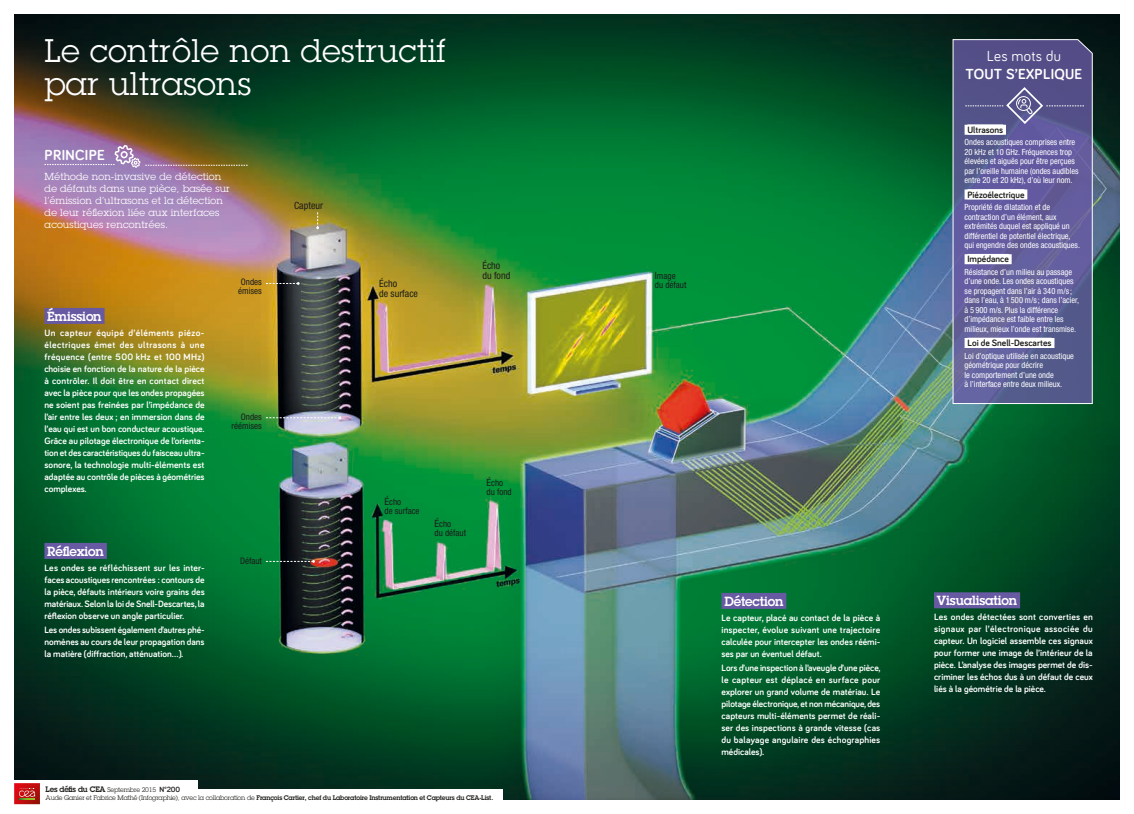
<style>
.page{position:relative;width:1134px;height:814px;background:#fff}
.page>*{position:absolute;margin:0;border:0;box-sizing:border-box;transform-origin:0 0}
.t1{font:32px/32.6px "Lubalin Graph Std";letter-spacing:.02em;color:#fff}
.t2{font:700 15px "Bariol";letter-spacing:.02em;color:#fff}
.t3{font:15px "Bariol";letter-spacing:.02em;color:#fff}
.t4{font:600 13px "Lubalin Graph Std";letter-spacing:-.01em;color:#fff}
.t5{font:10px/12px "Lubalin Graph Std";letter-spacing:.02em;color:#fff}
.t6{font:condensed 10px/10px "Helvetica Neue LT Pro";color:#1d1d1b}
.t7{font:700 9.5px/12px "Bariol";color:#fff;text-align:justify}
.t8{font:700 9.5px "Bariol";color:#1d1d1b}
.t9{font:condensed 9px/9px "Helvetica Neue LT Pro";color:#1d1d1b}
.t10{font:condensed 8.5px/9.5px "Helvetica Neue LT Pro";color:#fff}
.t11{font:600 7.8px "Lubalin Graph Std";letter-spacing:-.02em;color:#1d1d1b}
.t12{font:600 6.5px "Lubalin Graph Std";letter-spacing:-.02em;color:#1d1d1b}
.s1{font-size:10px}
.s2{font-weight:400;font-size:6.5px}
.s3{font-family:"Bariol";font-weight:700}
.s4{font-weight:400}
</style>
<div class="page">
<img style="left:14px;top:14px;width:1106px;height:785px">
<div style="left:934px;top:592px;width:86px;height:16px;background:#6859a3"></div>
<div style="left:44px;top:308px;width:61px;height:16px;background:#6859a3"></div>
<div style="left:44px;top:543px;width:63px;height:16px;background:#6859a3"></div>
<div style="left:721px;top:593px;width:65px;height:16px;background:#6859a3"></div>
<svg style="left:44px;top:145px;width:204px;height:23px;background:#917476"></svg>
<svg style="left:952px;top:39px;width:141px;height:365px;background:#605e98"></svg>
<div style="left:964px;top:125px;width:42px;height:10px;background:#fff"></div>
<div style="left:964px;top:189px;width:63px;height:10px;background:#fff"></div>
<div style="left:964px;top:254px;width:48px;height:10px;background:#fff"></div>
<div style="left:964px;top:338px;width:90px;height:10px;background:#fff"></div>
<svg style="left:965px;top:86px;width:119px;height:39px;background:#605d91"></svg>
<div style="left:10px;top:780px;width:188px;height:21px;background:#fff"></div>
<div style="left:10px;top:789px;width:493px;height:21px;background:#fff"></div>
<svg style="left:14px;top:783px;width:26px;height:21px"></svg>
<svg style="left:266px;top:282px;width:34px;height:3px"></svg>
<svg style="left:316px;top:212px;width:3px;height:17px"></svg>
<svg style="left:266px;top:416px;width:75px;height:3px"></svg>
<svg style="left:266px;top:560px;width:49px;height:3px"></svg>
<h1 class="t1" style="left:44px;top:34px;width:403px">Le contrôle non destructif par ultrasons</h1>
<h2 class="t2" style="left:45px;top:144px;width:62px">PRINCIPE</h2>
<p class="t5" style="left:45px;top:170px;width:187px">Méthode non-invasive de détection de défauts dans une pièce, basée sur l’émission d’ultrasons et la détection de leur réflexion liée aux interfaces acoustiques rencontrées.</p>
<p class="t9" style="left:238px;top:277px;width:25px">Ondes émises</p>
<h3 class="t4" style="left:47px;top:307px;width:56px">Émission</h3>
<p class="t7" style="left:44px;top:326px;width:162px">Un capteur équipé d’éléments piézo&shy;électriques émet des ultrasons à une fréquence (entre 500 kHz et 100 MHz) choisie en fonction de la nature de la pièce à contrôler. Il doit être en contact direct avec la pièce pour que les ondes propagées ne soient pas freinées par l’impédance de l’air entre les deux ; en immersion dans de l’eau qui est un bon conducteur acoustique.<br>Grâce au pilotage électronique de l’orienta&shy;tion et des caractéristiques du faisceau ultra&shy;sonore, la technologie multi-éléments est adaptée au contrôle de pièces à géométries complexes.</p>
<h3 class="t4" style="left:47px;top:542px;width:58px">Réflexion</h3>
<p class="t7" style="left:44px;top:561px;width:162px">Les ondes se réfléchissent sur les inter&shy;faces acoustiques rencontrées : contours de la pièce, défauts intérieurs voire grains des matériaux. Selon la loi de Snell-Descartes, la réflexion observe un angle particulier.</p>
<p class="t7" style="left:44px;top:623px;width:162px">Les ondes subissent également d’autres phé&shy;nomènes au cours de leur propagation dans la matière (diffraction, atténuation…).</p>
<p class="t9" style="left:232px;top:412px;width:32px;text-align:right">Ondes réémises</p>
<p class="t9" style="left:240px;top:556px;width:23px">Défaut</p>
<p class="t6" style="left:294px;top:200px;width:30px">Capteur</p>
<p class="t6" style="left:379px;top:279px;width:40px">Écho<br>de surface</p>
<p class="t6" style="left:482px;top:260px;width:29px">Écho du fond</p>
<p class="t9" style="left:385px;top:497px;width:36px"><span class="s1">É</span>cho<br>de surface</p>
<p class="t9" style="left:435px;top:519px;width:33px"><span class="s1">É</span>cho<br>du défaut</p>
<p class="t9" style="left:487px;top:478px;width:27px"><span class="s1">É</span>cho du fond</p>
<p class="t11" style="left:46px;top:784px;width:136px">Les défis du CEA <span class="s2">Septembre 2015</span> <span class="s3">N°200</span></p>
<p class="t12" style="left:46px;top:793px;width:449px"><span class="s4">Aude Ganier et Fabrice Mathé (Infographie), avec la collaboration de</span> François Cartier, chef du Laboratoire Instrumentation et Capteurs du CEA-List.</p>
<p class="t9" style="left:655px;top:271px;width:33px"><span class="s1">I</span>mage<br>du défaut</p>
<h2 class="t3" style="left:987px;top:46px;width:76px">Les mots du</h2>
<h2 class="t2" style="left:965px;top:64px;width:118px">TOUT S’EXPLIQUE</h2>
<p class="t8" style="left:967px;top:123px;width:37px">Ultrasons</p>
<p class="t10" style="left:964px;top:137px;width:116px">Ondes acoustiques comprises entre 20 kHz et 10 GHz. Fréquences trop élevées et aiguës pour être perçues par l’oreille humaine (ondes audibles entre 20 et 20 kHz), d’où leur nom.</p>
<p class="t8" style="left:967px;top:188px;width:59px">Piézoélectrique</p>
<p class="t10" style="left:964px;top:202px;width:117px">Propriété de dilatation et de contraction d’un élément, aux extrémités duquel est appliqué un différentiel de potentiel électrique, qui engendre des ondes acoustiques.</p>
<p class="t8" style="left:967px;top:253px;width:43px">Impédance</p>
<p class="t10" style="left:964px;top:267px;width:116px">Résistance d’un milieu au passage d’une onde. Les ondes acoustiques se propagent dans l’air à 340 m/s ; dans l’eau, à 1 500 m/s ; dans l’acier, à 5 900 m/s. Plus la différence d’impédance est faible entre les milieux, mieux l’onde est transmise.</p>
<p class="t8" style="left:967px;top:336px;width:86px">Loi de Snell-Descartes</p>
<p class="t10" style="left:964px;top:351px;width:111px">Loi d’optique utilisée en acoustique géométrique pour décrire<br>le comportement d’une onde<br>à l’interface entre deux milieux.</p>
<h3 class="t4" style="left:724px;top:592px;width:60px">Détection</h3>
<p class="t7" style="left:721px;top:611px;width:160px">Le capteur, placé au contact de la pièce à inspecter, évolue suivant une trajectoire calculée pour intercepter les ondes réémi&shy;ses par un éventuel défaut.</p>
<p class="t7" style="left:721px;top:661px;width:161px">Lors d’une inspection à l’aveugle d’une pièce, le capteur est déplacé en surface pour explorer un grand volume de matériau. Le pilotage électronique, et non mécanique, des capteurs multi-éléments permet de réali&shy;ser des inspections à grande vitesse (cas du balayage angulaire des échographies médicales).</p>
<h3 class="t4" style="left:937px;top:592px;width:82px">Visualisation</h3>
<p class="t7" style="left:934px;top:610px;width:160px">Les ondes détectées sont converties en signaux par l’électronique associée du capteur. Un logiciel assemble ces signaux pour former une image de l’intérieur de la pièce. L’analyse des images permet de dis&shy;criminer les échos dus à un défaut de ceux liés à la géométrie de la pièce.</p>
</div>
